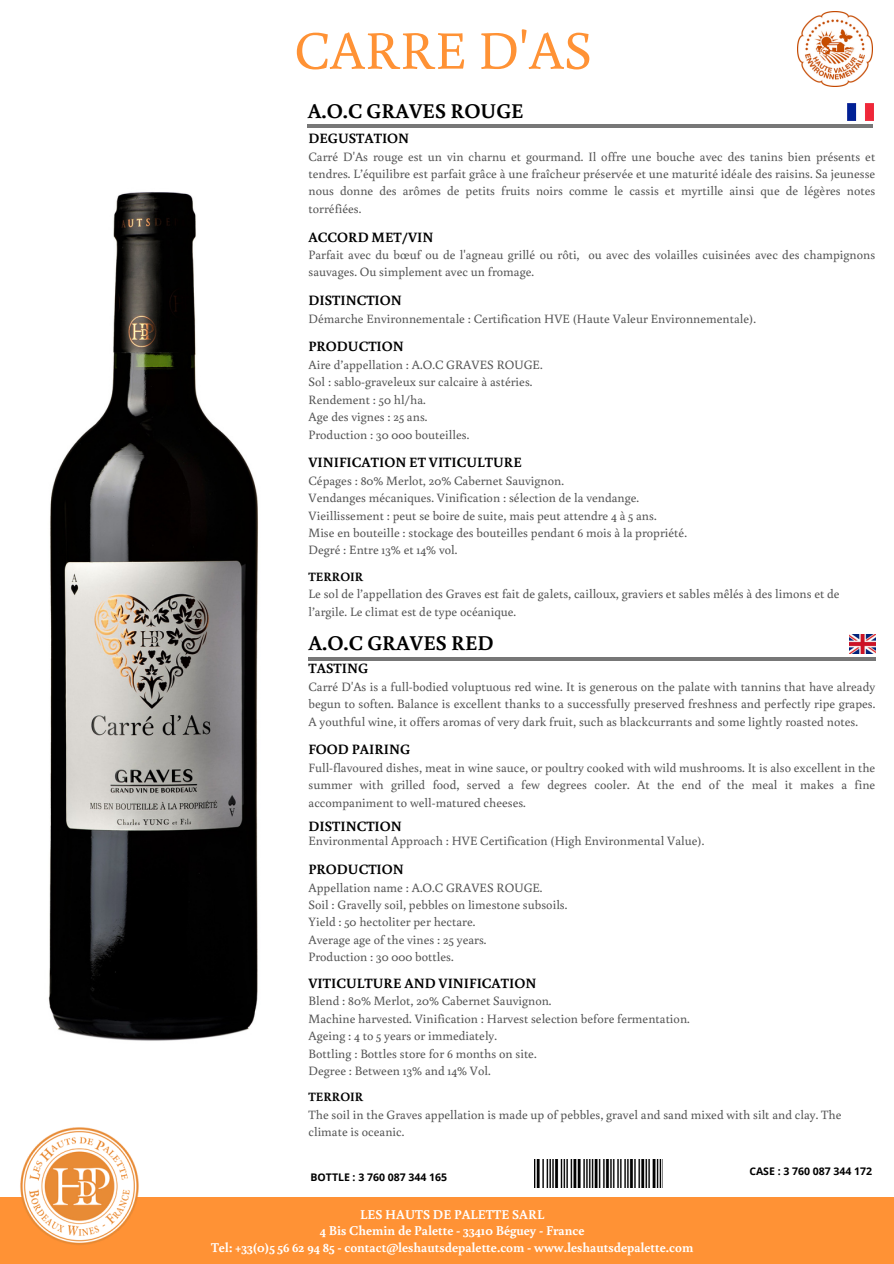
<style>
.page{position:relative;width:894px;height:1264px;background:#fff}
.page>*{position:absolute;margin:0;border:0;box-sizing:border-box;transform-origin:0 0}
.t1{font:54px "Buenard";color:#ff9235}
.t2{font:700 21px "Buenard";color:#000}
.t3{font:700 14.25px "Buenard";color:#000}
.t4{font:700 13.5px "Buenard";color:#fff}
.t5{font:12.75px/17.4px "Buenard";color:#545454;text-align:justify}
.t6{font:700 12.75px "Buenard";color:#000}
.t7{font:700 10.5px "Open Sans";color:#000}
</style>
<div class="page">
<img style="left:849px;top:634px;width:26px;height:19px">
<img style="left:847px;top:103px;width:26px;height:17px">
<hr style="left:308px;top:124px;width:564px;height:3px;background:#777">
<hr style="left:308px;top:657px;width:567px;height:3px;background:#777">
<div style="left:0;top:1197px;width:893px;height:66px;background:#ff9235"></div>
<img style="left:20px;top:1127px;width:119px;height:118px">
<img style="left:797px;top:11px;width:75px;height:75px">
<img style="left:534px;top:1159px;width:128px;height:28px">
<img style="left:48px;top:192px;width:210px;height:849px">
<p class="t1" style="left:294px;top:13px;width:299px">CARRE D'AS</p>
<p class="t2" style="left:308px;top:97px;width:217px">A.O.C GRAVES ROUGE</p>
<p class="t3" style="left:308px;top:128px;width:102px">DEGUSTATION</p>
<p class="t5" style="left:308px;top:147px;width:568px">Carré D'As rouge est un vin charnu et gourmand. Il offre une bouche avec des tanins bien présents et tendres. L’équilibre est parfait grâce à une fraîcheur préservée et une maturité idéale des raisins. Sa jeunesse nous donne des arômes de petits fruits noirs comme le cassis et myrtille ainsi que de légères notes torréfiées.</p>
<p class="t3" style="left:308px;top:227px;width:126px">ACCORD MET/VIN</p>
<p class="t5" style="left:308px;top:245px;width:568px">Parfait avec du bœuf ou de l'agneau grillé ou rôti, ou avec des volailles cuisinées avec des champignons sauvages. Ou simplement avec un fromage.</p>
<p class="t3" style="left:308px;top:290px;width:95px">DISTINCTION</p>
<p class="t5" style="left:308px;top:309px;width:449px">Démarche Environnementale : Certification HVE (Haute Valeur Environnementale).</p>
<p class="t3" style="left:308px;top:336px;width:97px">PRODUCTION</p>
<p class="t5" style="left:308px;top:355px;width:235px">Aire d’appellation : A.O.C GRAVES ROUGE.</p>
<p class="t5" style="left:308px;top:372px;width:225px">Sol : sablo-graveleux sur calcaire à astéries.</p>
<p class="t5" style="left:308px;top:390px;width:119px">Rendement : 50 hl/ha.</p>
<p class="t5" style="left:308px;top:407px;width:120px">Age des vignes : 25 ans.</p>
<p class="t5" style="left:308px;top:425px;width:162px">Production : 30 000 bouteilles.</p>
<p class="t3" style="left:308px;top:452px;width:215px">VINIFICATION ET VITICULTURE</p>
<p class="t5" style="left:308px;top:471px;width:257px">Cépages : 80% Merlot, 20% Cabernet Sauvignon.</p>
<p class="t5" style="left:308px;top:488px;width:332px">Vendanges mécaniques. Vinification : sélection de la vendange.</p>
<p class="t5" style="left:308px;top:506px;width:349px">Vieillissement : peut se boire de suite, mais peut attendre 4 à 5 ans.</p>
<p class="t5" style="left:308px;top:523px;width:380px">Mise en bouteille : stockage des bouteilles pendant 6 mois à la propriété.</p>
<p class="t5" style="left:308px;top:541px;width:150px">Degré : Entre 13% et 14% vol.</p>
<p class="t6" style="left:308px;top:567px;width:56px">TERROIR</p>
<p class="t5" style="left:308px;top:585px;width:532px">Le sol de l’appellation des Graves est fait de galets, cailloux, graviers et sables mêlés à des limons et de l’argile. Le climat est de type océanique.</p>
<p class="t2" style="left:308px;top:628px;width:187px">A.O.C GRAVES RED</p>
<p class="t3" style="left:308px;top:658px;width:61px">TASTING</p>
<p class="t5" style="left:308px;top:677px;width:568px">Carré D'As is a full-bodied voluptuous red wine. It is generous on the palate with tannins that have already begun to soften. Balance is excellent thanks to a successfully preserved freshness and perfectly ripe grapes.<br>A youthful wine, it offers aromas of very dark fruit, such as blackcurrants and some lightly roasted notes.</p>
<p class="t3" style="left:308px;top:739px;width:103px">FOOD PAIRING</p>
<p class="t5" style="left:308px;top:758px;width:568px">Full-flavoured dishes, meat in wine sauce, or poultry cooked with wild mushrooms. It is also excellent in the summer with grilled food, served a few degrees cooler. At the end of the meal it makes a fine accompaniment to well-matured cheeses.</p>
<p class="t3" style="left:308px;top:816px;width:95px">DISTINCTION</p>
<p class="t5" style="left:308px;top:831px;width:397px">Environmental Approach : HVE Certification (High Environmental Value).</p>
<p class="t3" style="left:308px;top:859px;width:97px">PRODUCTION</p>
<p class="t5" style="left:308px;top:878px;width:235px">Appellation name : A.O.C GRAVES ROUGE.</p>
<p class="t5" style="left:308px;top:895px;width:260px">Soil : Gravelly soil, pebbles on limestone subsoils.</p>
<p class="t5" style="left:308px;top:912px;width:168px">Yield : 50 hectoliter per hectare.</p>
<p class="t5" style="left:308px;top:930px;width:179px">Average age of the vines : 25 years.</p>
<p class="t5" style="left:308px;top:947px;width:147px">Production : 30 000 bottles.</p>
<p class="t3" style="left:308px;top:973px;width:229px">VITICULTURE AND VINIFICATION</p>
<p class="t5" style="left:308px;top:991px;width:244px">Blend : 80% Merlot, 20% Cabernet Sauvignon.</p>
<p class="t5" style="left:308px;top:1009px;width:382px">Machine harvested. Vinification : Harvest selection before fermentation.</p>
<p class="t5" style="left:308px;top:1026px;width:190px">Ageing : 4 to 5 years or immediately.</p>
<p class="t5" style="left:308px;top:1043px;width:229px">Bottling : Bottles store for 6 months on site.</p>
<p class="t5" style="left:308px;top:1061px;width:184px">Degree : Between 13% and 14% Vol.</p>
<p class="t6" style="left:308px;top:1088px;width:56px">TERROIR</p>
<p class="t5" style="left:308px;top:1105px;width:534px">The soil in the Graves appellation is made up of pebbles, gravel and sand mixed with silt and clay. The climate is oceanic.</p>
<p class="t7" style="left:310px;top:1169px;width:138px">BOTTLE : 3 760 087 344 165</p>
<p class="t4" style="left:360px;top:1204px;width:186px">LES HAUTS DE PALETTE SARL</p>
<p class="t4" style="left:320px;top:1221px;width:266px">4 Bis Chemin de Palette - 33410 Béguey - France</p>
<p class="t4" style="left:211px;top:1238px;width:483px">Tel: +33(0)5 56 62 94 85 - contact@leshautsdepalette.com - www.leshautsdepalette.com</p>
<p class="t7" style="left:749px;top:1163px;width:124px">CASE : 3 760 087 344 172</p>
</div>
